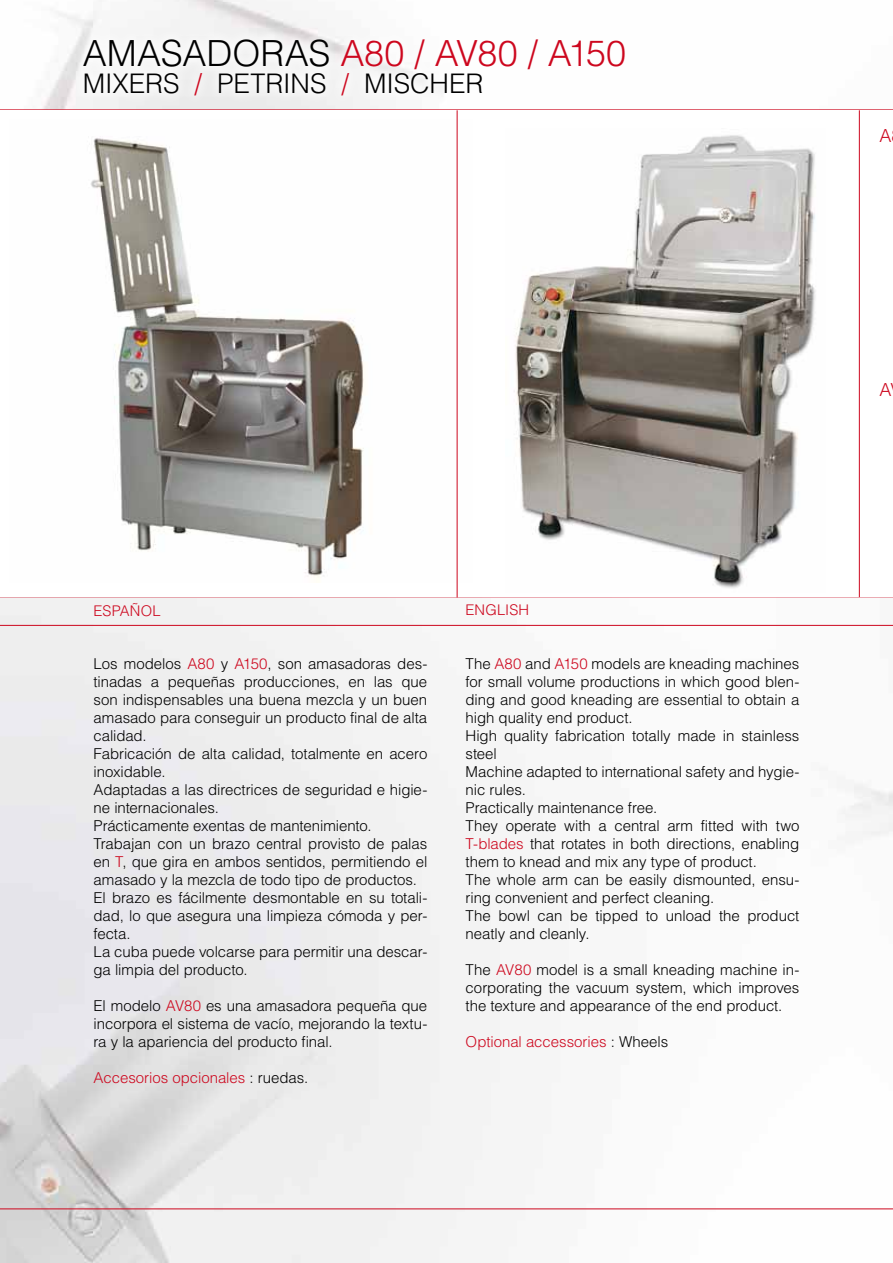
<style>
.page{position:relative;width:893px;height:1263px;background:#fff}
.page>*{position:absolute;margin:0;border:0;box-sizing:border-box;transform-origin:0 0}
.t1{font:300 36px "Helvetica LT Std";color:#cd071e}
.t2{font:300 27px "Helvetica LT Std";letter-spacing:-.005em;color:#000}
.t3{font:300 18px "Helvetica LT Std";color:#cd071e}
.t4{font:300 15px/18px "Helvetica LT Std";letter-spacing:-.005em;color:#000}
.t5{font:300 15px "Helvetica LT Std";letter-spacing:-.005em;color:#cd071e}
.t6{font:300 14.7px "Helvetica LT Std";letter-spacing:.01em;color:#cd071e}
.s1{color:#000}
.s2{color:#cd071e}
</style>
<div class="page">
<hr style="left:0;top:1208px;width:893px;height:1px;background:#cd071e">
<hr style="left:0;top:109px;width:893px;height:1px;background:#cd071e">
<hr style="left:0;top:625px;width:893px;height:1px;background:#cd071e">
<img style="left:91px;top:119px;width:366px;height:463px">
<hr style="left:457px;top:110px;width:1px;height:487px;background:#cd071e">
<hr style="left:859px;top:110px;width:1px;height:487px;background:#cd071e">
<img style="left:514px;top:135px;width:302px;height:453px">
<h1 class="t1" style="left:83px;top:30px;width:545px"><span class="s1">AMASADORAS</span> A80 / AV80 / a150</h1>
<h2 class="t2" style="left:83px;top:66px;width:402px">MIXERS <span class="s2">/</span> PETRINS <span class="s2">/</span> MISCHER</h2>
<p class="t3" style="left:880px;top:124px;width:14px">A</p>
<p class="t3" style="left:880px;top:379px;width:14px">A</p>
<p class="t6" style="left:94px;top:602px;width:69px">ESPAÑOL</p>
<p class="t4" style="left:94px;top:655px;width:335px">Los modelos <span class="s2">A80</span> y <span class="s2">A150</span>, son amasadoras des&shy;tinadas a pequeñas producciones, en las que son indispensables una buena mezcla y un buen amasado para conseguir un producto final de alta calidad.<br>Fabricación de alta calidad, totalmente en acero inoxidable.<br>Adaptadas a las directrices de seguridad e higie&shy;ne internacionales.<br>Prácticamente exentas de mantenimiento.<br>Trabajan con un brazo central provisto de palas en <span class="s2">T</span>, que gira en ambos sentidos, permitiendo el amasado y la mezcla de todo tipo de productos.<br>El brazo es fácilmente desmontable en su totali&shy;dad, lo que asegura una limpieza cómoda y per&shy;fecta.<br>La cuba puede volcarse para permitir una descar&shy;ga limpia del producto.</p>
<p class="t4" style="left:94px;top:997px;width:335px;text-align:justify">El modelo <span class="s2">AV80</span> es una amasadora pequeña que incorpora el sistema de vacío, mejorando la textu&shy;ra y la apariencia del producto final.</p>
<p class="t5" style="left:94px;top:1068px;width:216px">Accesorios opcionales <span class="s1">: ruedas.</span></p>
<p class="t6" style="left:466px;top:601px;width:65px">ENGLISH</p>
<p class="t4" style="left:466px;top:655px;width:335px">The <span class="s2">A80</span> and <span class="s2">A150</span> models are kneading machines for small volume productions in which good blen&shy;ding and good kneading are essential to obtain a high quality end product.<br>High quality fabrication totally made in stainless steel<br>Machine adapted to international safety and hygie&shy;nic rules.<br>Practically maintenance free.<br>They operate with a central arm fitted with two <span class="s2">T-blades</span> that rotates in both directions, enabling them to knead and mix any type of product.<br>The whole arm can be easily dismounted, ensu&shy;ring convenient and perfect cleaning.<br>The bowl can be tipped to unload the product neatly and cleanly.</p>
<p class="t4" style="left:466px;top:961px;width:335px;text-align:justify">The <span class="s2">AV80</span> model is a small kneading machine in&shy;corporating the vacuum system, which improves the texture and appearance of the end product.</p>
<p class="t5" style="left:466px;top:1032px;width:204px">Optional accessories <span class="s1">: Wheels</span></p>
</div>
